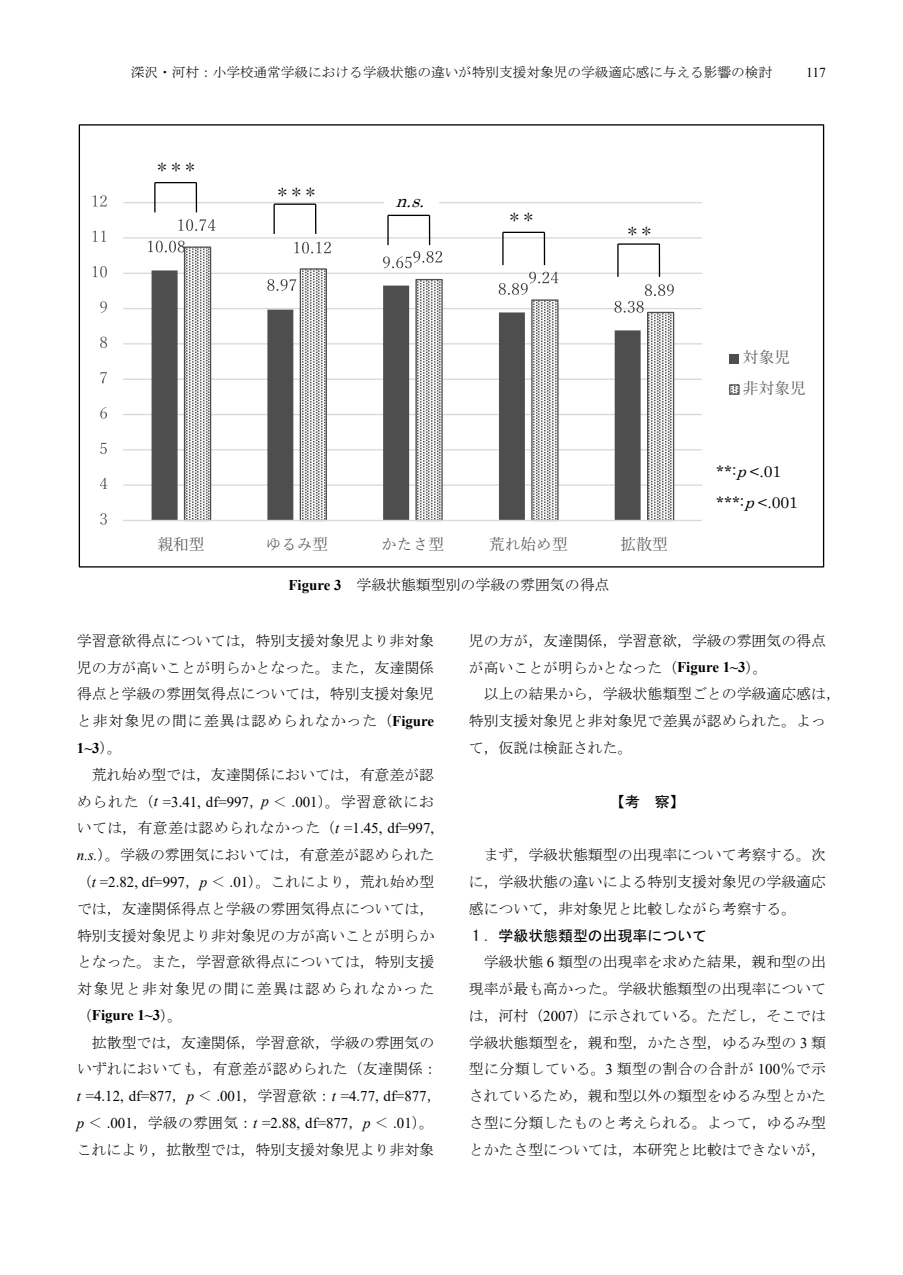
<style>
.page{position:relative;width:903px;height:1275px;background:#fff}
.page>*{position:absolute;margin:0;border:0;box-sizing:border-box;transform-origin:0 0}
.t1{font:italic 17.5px "Century";color:#000}
.t2{font:15.75px/30.6px "Yu Mincho";color:#595959}
.t3{font:15.75px/31.3px "Century";color:#000}
.t4{font:14.88px/26.8px "MS Mincho";color:#000;text-align:justify}
.t5{font:14.88px/26.8px "Times New Roman";color:#000}
.t6{font:14.88px "MS Gothic";color:#000}
.t7{font:700 14.88px "Times New Roman";color:#000}
.t8{font:14px "MS Mincho";color:#000}
.t9{font:13.65px "MS Mincho";color:#000}
.t10{font:13.65px "Times New Roman";color:#000}
.s1{font-family:"Times New Roman";font-weight:700}
.s2{font-style:italic}
.s3{font-family:"MS Mincho";font-weight:400}
.s4{font-family:"MS Mincho"}
.s5{font-family:"Times New Roman";font-style:italic}
.s6{font-family:"Times New Roman"}
</style>
<div class="page">
<hr style="left:123px;top:484px;width:579px;height:2px;background:#d9d9d9">
<hr style="left:123px;top:449px;width:579px;height:1px;background:#d9d9d9">
<hr style="left:123px;top:414px;width:579px;height:1px;background:#d9d9d9">
<hr style="left:123px;top:379px;width:579px;height:1px;background:#d9d9d9">
<hr style="left:123px;top:343px;width:579px;height:1px;background:#d9d9d9">
<hr style="left:123px;top:308px;width:579px;height:1px;background:#d9d9d9">
<hr style="left:123px;top:273px;width:579px;height:1px;background:#d9d9d9">
<hr style="left:123px;top:237px;width:579px;height:2px;background:#d9d9d9">
<hr style="left:123px;top:202px;width:579px;height:1px;background:#d9d9d9">
<svg style="left:152px;top:270px;width:31px;height:250px;fill:#4e4e4e"></svg>
<svg style="left:183px;top:246px;width:492px;height:276px"></svg>
<hr style="left:123px;top:520px;width:579px;height:1px;background:#d9d9d9">
<svg style="left:148px;top:241px;width:37px;height:11px"></svg>
<svg style="left:267px;top:279px;width:29px;height:12px"></svg>
<svg style="left:178px;top:219px;width:37px;height:12px"></svg>
<svg style="left:294px;top:242px;width:37px;height:12px"></svg>
<svg style="left:383px;top:251px;width:59px;height:17px"></svg>
<svg style="left:499px;top:272px;width:59px;height:23px"></svg>
<svg style="left:614px;top:284px;width:60px;height:29px"></svg>
<svg style="left:100px;top:513px;width:7px;height:12px"></svg>
<svg style="left:100px;top:478px;width:7px;height:11px"></svg>
<svg style="left:100px;top:443px;width:7px;height:11px"></svg>
<svg style="left:100px;top:407px;width:7px;height:12px"></svg>
<svg style="left:100px;top:372px;width:7px;height:11px"></svg>
<svg style="left:100px;top:337px;width:7px;height:11px"></svg>
<svg style="left:100px;top:301px;width:7px;height:12px"></svg>
<svg style="left:93px;top:266px;width:14px;height:11px"></svg>
<svg style="left:93px;top:231px;width:13px;height:11px"></svg>
<svg style="left:93px;top:195px;width:14px;height:12px"></svg>
<div style="left:730px;top:354px;width:9px;height:10px;background:#4e4e4e"></div>
<svg style="left:731px;top:386px;width:6px;height:7px"></svg>
<div style="left:729px;top:384px;width:10px;height:11px;border:1px solid #4e4e4e"></div>
<div style="left:385px;top:182px;width:53px;height:29px;background:#fff"></div>
<hr style="left:617px;top:244px;width:1px;height:33px;background:#000">
<hr style="left:659px;top:244px;width:1px;height:33px;background:#000">
<hr style="left:618px;top:243px;width:41px;height:2px;background:#000">
<hr style="left:502px;top:232px;width:2px;height:33px;background:#000">
<hr style="left:544px;top:232px;width:1px;height:33px;background:#000">
<hr style="left:503px;top:232px;width:41px;height:1px;background:#000">
<hr style="left:387px;top:215px;width:2px;height:30px;background:#000">
<hr style="left:429px;top:215px;width:1px;height:30px;background:#000">
<hr style="left:388px;top:215px;width:41px;height:1px;background:#000">
<hr style="left:273px;top:204px;width:2px;height:30px;background:#000">
<hr style="left:315px;top:204px;width:1px;height:30px;background:#000">
<hr style="left:274px;top:203px;width:42px;height:2px;background:#000">
<hr style="left:154px;top:183px;width:2px;height:29px;background:#000">
<svg style="left:196px;top:183px;width:1px;height:29px"></svg>
<hr style="left:155px;top:182px;width:41px;height:1px;background:#000">
<p class="t9" style="left:131px;top:66px;width:643px">深沢・河村：小学校通常学級における学級状態の違いが特別支援対象児の学級適応感に与える影響の検討</p>
<p class="t10" style="left:806px;top:63px;width:21px">117</p>
<p class="t8" style="left:155px;top:160px;width:43px">＊＊＊</p>
<p class="t8" style="left:275px;top:185px;width:43px">＊＊＊</p>
<p class="t1" style="left:395px;top:186px;width:39px">n.s.</p>
<p class="t8" style="left:507px;top:210px;width:30px">＊＊</p>
<p class="t8" style="left:625px;top:224px;width:30px">＊＊</p>
<p class="t2" style="left:157px;top:527px;width:49px">親和型</p>
<p class="t2" style="left:265px;top:527px;width:64px">ゆるみ型</p>
<p class="t2" style="left:381px;top:527px;width:64px">かたさ型</p>
<p class="t2" style="left:489px;top:527px;width:80px">荒れ始め型</p>
<p class="t2" style="left:620px;top:527px;width:49px">拡散型</p>
<p class="t4" style="left:288px;top:571px;width:322px"><span class="s1">Figure 3</span>　学級状態類型別の学級の雰囲気の得点</p>
<p class="t2" style="left:743px;top:341px;width:64px">対象児非対象児</p>
<p class="t3" style="left:716px;top:454px;width:83px">**:<span class="s2">p</span>&lt;.01 ***:<span class="s2">p</span>&lt;.001</p>
<p class="t4" style="left:77px;top:627px;width:359px">学習意欲得点については，特別支援対象児より非対象児の方が高いことが明らかとなった。また，友達関係得点と学級の雰囲気得点については，特別支援対象児と非対象児の間に差異は認められなかった（<span class="s1">Figure</span></p>
<p class="t7" style="left:77px;top:737px;width:46px">1~3<span class="s3">）。</span></p>
<p class="t4" style="left:92px;top:761px;width:344px">荒れ始め型では，友達関係においては，有意差が認</p>
<p class="t5" style="left:77px;top:788px;width:359px"><span class="s4">められた（</span><span class="s2">t</span> =3.41, df=997<span class="s4">，</span><span class="s2">p</span> <span class="s4">＜</span> .001<span class="s4">）。学習意欲にお</span></p>
<p class="t4" style="left:77px;top:815px;width:359px">いては，有意差は認められなかった（<span class="s5">t</span> <span class="s6">=1.45, df=997, </span><span class="s5">n.s.</span>）。学級の雰囲気においては，有意差が認められた（<span class="s5">t</span> <span class="s6">=2.82, df=997</span>，<span class="s5">p</span> ＜ <span class="s6">.01</span>）。これにより，荒れ始め型では，友達関係得点と学級の雰囲気得点については，特別支援対象児より非対象児の方が高いことが明らかとなった。また，学習意欲得点については，特別支援対象児と非対象児の間に差異は認められなかった</p>
<p class="t7" style="left:77px;top:1005px;width:107px"><span class="s3">（</span>Figure 1~3<span class="s3">）。</span></p>
<p class="t4" style="left:77px;top:1029px;width:362px;text-align:right">拡散型では，友達関係，学習意欲，学級の雰囲気のいずれにおいても，有意差が認められた（友達関係：</p>
<p class="t5" style="left:77px;top:1082px;width:366px"><span class="s2">t</span> =4.12, df=877<span class="s4">，</span><span class="s2">p</span> <span class="s4">＜</span> .001<span class="s4">，学習意欲：</span><span class="s2">t</span> =4.77, df=877<span class="s4">，</span><span class="s2">p</span> <span class="s4">＜</span> .001<span class="s4">，学級の雰囲気：</span><span class="s2">t</span> =2.88, df=877<span class="s4">，</span><span class="s2">p</span> <span class="s4">＜</span> .01<span class="s4">）。</span></p>
<p class="t4" style="left:77px;top:1136px;width:359px">これにより，拡散型では，特別支援対象児より非対象</p>
<p class="t4" style="left:469px;top:627px;width:359px">児の方が，友達関係，学習意欲，学級の雰囲気の得点が高いことが明らかとなった（<span class="s1">Figure 1~3</span>）。</p>
<p class="t4" style="left:469px;top:681px;width:374px;text-align:left;text-indent:15px">以上の結果から，学級状態類型ごとの学級適応感は，特別支援対象児と非対象児で差異が認められた。よって，仮説は検証された。</p>
<p class="t6" style="left:610px;top:794px;width:76px">【考　察】</p>
<p class="t4" style="left:469px;top:841px;width:359px;text-indent:15px">まず，学級状態類型の出現率について考察する。次に，学級状態の違いによる特別支援対象児の学級適応感について，非対象児と比較しながら考察する。</p>
<p class="t6" style="left:472px;top:928px;width:236px">1 ．学級状態類型の出現率について</p>
<p class="t4" style="left:469px;top:948px;width:359px;text-indent:15px">学級状態 <span class="s6">6</span> 類型の出現率を求めた結果，親和型の出現率が最も高かった。学級状態類型の出現率については，河村（<span class="s6">2007</span>）に示されている。ただし，そこでは学級状態類型を，親和型，かたさ型，ゆるみ型の <span class="s6">3</span> 類型に分類している。<span class="s6">3</span> 類型の割合の合計が <span class="s6">100</span>％で示されているため，親和型以外の類型をゆるみ型とかたさ型に分類したものと考えられる。よって，ゆるみ型とかたさ型については，本研究と比較はできないが，</p>
</div>
